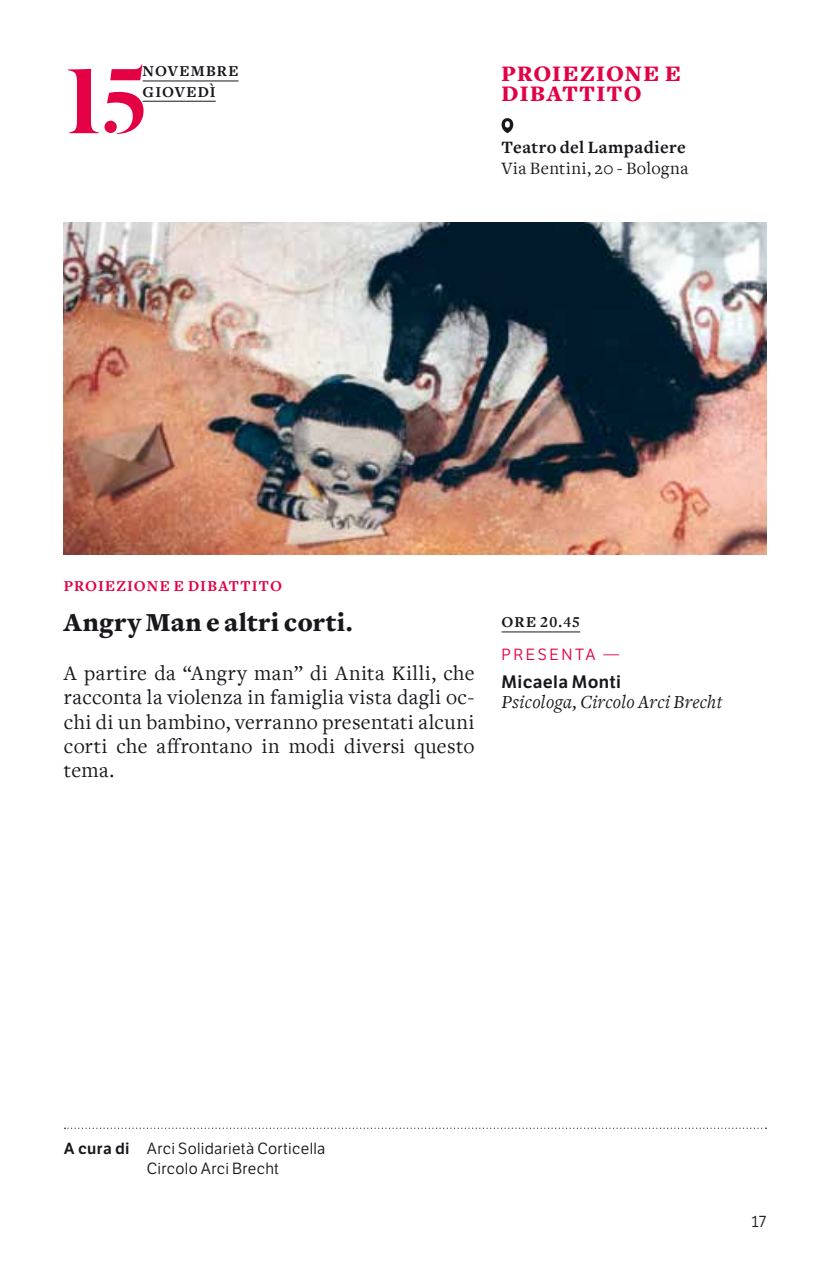
<style>
.page{position:relative;width:830px;height:1276px;background:#fff}
.page>*{position:absolute;margin:0;border:0;box-sizing:border-box;transform-origin:0 0}
.t1{font:500 101.7px "Dala Floda";color:#e30045}
.t2{font:900 27px "Freight Text";letter-spacing:.02em;color:#1a171c}
.t3{font:900 22.95px "Freight Text";color:#e30045}
.t4{font:21.38px/24.3px "Freight Text";letter-spacing:.015em;color:#1a171c;text-align:justify}
.t5{font:italic 19.12px "Freight Text";letter-spacing:.015em;color:#1a171c}
.t6{font:18px "Freight Text";letter-spacing:.03em;color:#1a171c}
.t7{font:700 18px "Freight Text";letter-spacing:.025em;color:#1a171c}
.t8{font:600 17.55px "LFT Etica";letter-spacing:.02em;color:#1a171c}
.t9{font:15.75px/20.2px "LFT Etica";letter-spacing:.02em;color:#1a171c}
.t10{font:15.75px/20.2px "Freight Text Bold SC";letter-spacing:.07em;color:#1a171c}
.t11{font:700 15.75px "Freight Text";letter-spacing:.075em;color:#e30045}
.t12{font:15.75px "LFT Etica";letter-spacing:.16em;color:#e30045}
.s1{font-weight:600}
</style>
<div class="page">
<hr style="left:501px;top:631px;width:79px;height:1px;background:#1a171c">
<img style="left:64px;top:222px;width:701px;height:332px">
<svg style="left:501px;top:118px;width:12px;height:15px"></svg>
<hr style="left:142px;top:81px;width:96px;height:1px;background:#1a171c">
<hr style="left:142px;top:101px;width:74px;height:1px;background:#1a171c">
<svg style="left:64px;top:1127px;width:702px;height:1px"></svg>
<h1 class="t1" style="left:65px;top:33px;width:83px">15</h1>
<p class="t10" style="left:142px;top:62px;width:97px">NOVEMBRE<br>GIOVEDÌ</p>
<p class="t3" style="left:501px;top:60px;width:32px">Proiezione</p>
<p class="t3" style="left:665px;top:60px;width:13px">e</p>
<p class="t3" style="left:501px;top:80px;width:17px">dibattito</p>
<p class="t7" style="left:501px;top:138px;width:186px">Teatro del Lampadiere</p>
<p class="t6" style="left:501px;top:158px;width:188px">Via Bentini, 20 - Bologna</p>
<p class="t11" style="left:64px;top:577px;width:147px">Proiezione e dibattit</p>
<p class="t11" style="left:270px;top:577px;width:13px">o</p>
<p class="t2" style="left:64px;top:607px;width:290px">Angry Man e altri corti.</p>
<p class="t4" style="left:64px;top:661px;width:412px">A partire da “Angry man” di Anita Killi, che racconta la violenza in famiglia vista dagli oc&shy;chi di un bambino, verranno presentati alcuni corti che affrontano in modi diversi questo tema.</p>
<p class="t10" style="left:501px;top:612px;width:80px">ORE 20.45</p>
<p class="t12" style="left:501px;top:645px;width:119px">Pr esen ta —</p>
<p class="t8" style="left:501px;top:671px;width:121px">Micaela Monti</p>
<p class="t5" style="left:501px;top:692px;width:222px">Psicologa, Circolo Arci Brecht</p>
<p class="t9" style="left:147px;top:1139px;width:180px;text-indent:-83px"><span class="s1">A cura di</span> Arci Solidarietà Corticella<br>Circolo Arci Brecht</p>
<p class="t9" style="left:751px;top:1211px;width:16px">17</p>
</div>
